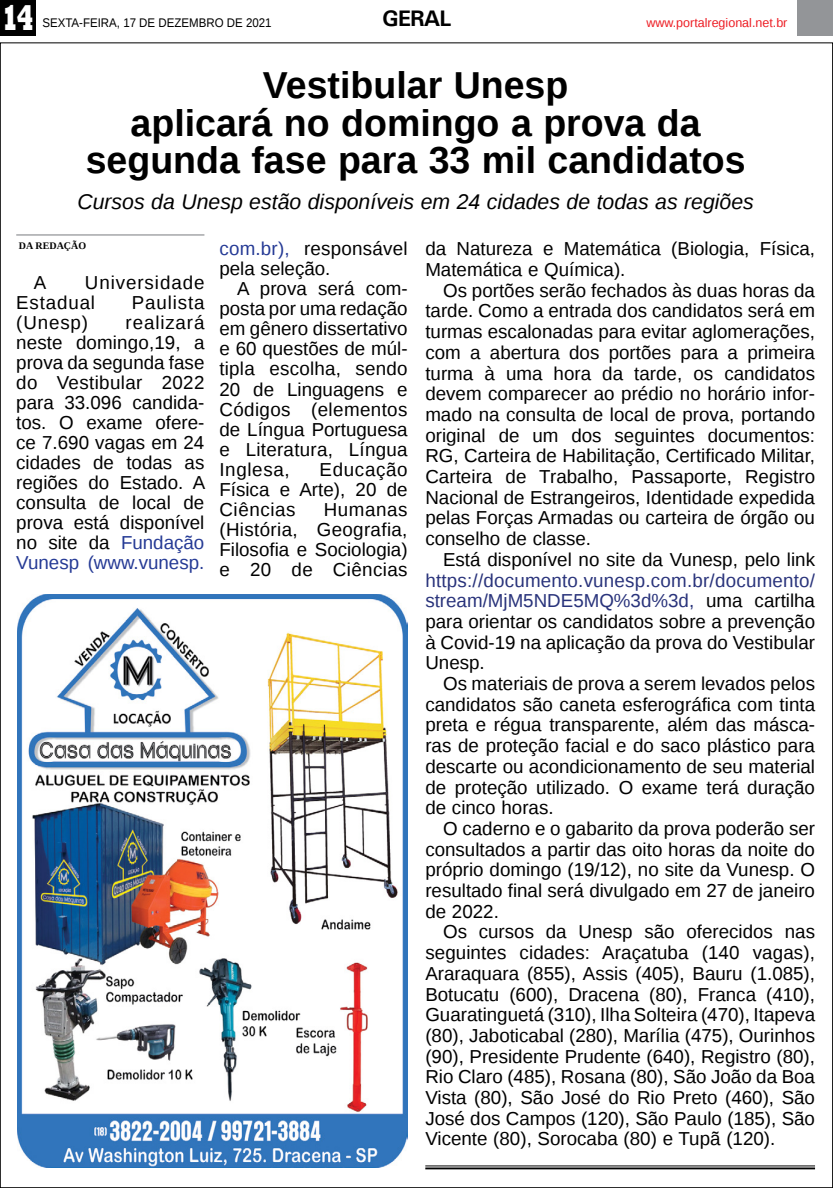
<style>
.page{position:relative;width:833px;height:1188px;background:#fff}
.page>*{position:absolute;margin:0;border:0;box-sizing:border-box;transform-origin:0 0}
.TÍTULO{font:700 37.5px "Liberation Sans";color:#000}
.t1{font:800 36.12px "Rockwell";color:#fff;scale:.7 1}
.TITULO_PG{font:700 22.5px "Univers";letter-spacing:-.04em;color:#000}
.LINHA_FINA{font:italic 21.25px "Liberation Sans";color:#000}
.MATÉRIA{font:18.75px/20.6px "Liberation Sans";color:#000;text-align:justify}
.MATÉRIA-2{font:18.75px/20px "Liberation Sans";letter-spacing:.05em;color:#000}
.MATÉRIA-3{font:18.75px "Liberation Sans";letter-spacing:.045em;color:#000}
.DATA_PG{font:12.5px "Liberation Sans";color:#000;scale:.92 1}
.DATA_PG-2{font:12.5px "Liberation Sans";color:#ed1d24}
.CRÉDITO_NOME{font:700 10px "Liberation Serif";color:#000}
.s1{color:#253a95}
.s2{color:#29337b}
</style>
<div class="page">
<div style="left:0;top:0;width:35px;height:35px;background:#000"></div>
<div style="left:797px;top:0;width:36px;height:35px;background:#939598"></div>
<img style="left:18px;top:594px;width:389px;height:573px">
<hr style="left:425px;top:1165px;width:390px;height:1px;background:#000101">
<hr style="left:425px;top:1167px;width:390px;height:1px;background:#000101">
<hr style="left:16px;top:234px;width:188px;height:1px;background:#939598">
<p class="t1" style="left:2px;top:-3px;width:48px">14</p>
<p class="DATA_PG" style="left:42px;top:15px;width:251px">SEXTA-FEIRA, 17 DE DEZEMBRO DE 2021</p>
<p class="TITULO_PG" style="left:382px;top:5px;width:71px">GERAL</p>
<p class="DATA_PG-2" style="left:646px;top:15px;width:143px">www.portalregional.net.br</p>
<p class="TÍTULO" style="left:263px;top:60px;width:307px">Vestibular Unesp</p>
<p class="TÍTULO" style="left:131px;top:97px;width:571px">aplicará no domingo a prova da</p>
<p class="TÍTULO" style="left:86px;top:135px;width:661px">segunda fase para 33 mil candidatos</p>
<p class="LINHA_FINA" style="left:77px;top:187px;width:678px">Cursos da Unesp estão disponíveis em 24 cidades de todas as regiões</p>
<p class="CRÉDITO_NOME" style="left:19px;top:238px;width:69px">DA REDAÇÃO</p>
<p class="MATÉRIA" style="left:34px;top:272px;width:14px">A</p>
<p class="MATÉRIA" style="left:219px;top:239px;width:190px;line-height:20px"><span class="s1">com.br),</span> responsável pela seleção.</p>
<p class="MATÉRIA" style="left:219px;top:279px;width:190px;line-height:20px;text-indent:18px">A prova será com&shy;posta por uma redação em gênero dissertativo e 60 questões de múl&shy;tipla escolha, sendo 20 de Linguagens e Códigos (elementos de Língua Portuguesa e Literatura, Língua Inglesa,</p>
<p class="MATÉRIA" style="left:425px;top:239px;width:391px">da Natureza e Matemática (Biologia, Física,<br>Matemática e Química).</p>
<p class="MATÉRIA" style="left:425px;top:281px;width:391px;text-indent:18px">Os portões serão fechados às duas horas da tarde. Como a entrada dos candidatos será em turmas escalonadas para evitar aglomerações, com a abertura dos portões para a primeira turma à uma hora da tarde, os candidatos devem comparecer ao prédio no horário infor&shy;mado na consulta de local de prova, portando original de um dos seguintes documentos:<br>RG, Carteira de Habilitação, Certificado Militar, Carteira de Trabalho, Passaporte, Registro Nacional de Estrangeiros, Identidade expedida pelas Forças Armadas ou carteira de órgão ou conselho de classe.</p>
<p class="MATÉRIA" style="left:425px;top:549px;width:391px;text-indent:18px">Está disponível no site da Vunesp, pelo link <span class="s2">https://documento.vunesp.com.br/documento/ stream/MjM5NDE5MQ%3d%3d,</span> uma cartilha para orientar os candidatos sobre a prevenção à Covid-19 na aplicação da prova do Vestibular Unesp.</p>
<p class="MATÉRIA" style="left:425px;top:673px;width:391px;text-indent:18px">Os materiais de prova a serem levados pelos candidatos são caneta esferográfica com tinta preta e régua transparente, além das másca&shy;ras de proteção facial e do saco plástico para descarte ou acondicionamento de seu material de proteção utilizado. O exame terá duração de cinco horas.</p>
<p class="MATÉRIA" style="left:425px;top:818px;width:391px;text-indent:18px">O caderno e o gabarito da prova poderão ser consultados a partir das oito horas da noite do próprio domingo (19/12), no site da Vunesp. O resultado final será divulgado em 27 de janeiro de 2022.</p>
<p class="MATÉRIA" style="left:425px;top:922px;width:391px;text-indent:18px">Os cursos da Unesp são oferecidos nas seguintes cidades: Araçatuba (140 vagas), Araraquara (855), Assis (405), Bauru (1.085), Botucatu (600), Dracena (80), Franca (410), Guaratinguetá (310), Ilha Solteira (470), Itapeva (80), Jaboticabal (280), Marília (475), Ourinhos (90), Presidente Prudente (640), Registro (80), Rio Claro (485), Rosana (80), São João da Boa Vista (80), São José do Rio Preto (460), São José dos Campos (120), São Paulo (185), São Vicente (80), Sorocaba (80) e Tupã (120).</p>
<p class="MATÉRIA-2" style="left:16px;top:273px;width:190px;text-indent:69px">Universidade<br>Estadual</p>
<p class="MATÉRIA-3" style="left:132px;top:291px;width:74px">Paulista</p>
<p class="MATÉRIA" style="left:16px;top:313px;width:191px;line-height:20px;text-indent:109px">realizará neste domingo,19, a prova da segunda fase do Vestibular 2022 para 33.096 candida&shy;tos. O exame ofere&shy;ce 7.690 vagas em 24 cidades de todas as regiões do Estado. A consulta de local de prova está disponível no site da <span class="s1">Fundação Vunesp (www.vunesp.</span></p>
<p class="MATÉRIA" style="left:16px;top:312px;width:73px">(Unesp)</p>
<p class="MATÉRIA" style="left:219px;top:459px;width:190px;line-height:20px;text-indent:100px">Educação Física e Arte), 20 de Ciências</p>
<p class="MATÉRIA" style="left:219px;top:499px;width:190px;line-height:20px;text-indent:104px">Humanas (História, Geografia, Filosofia e Sociologia) e 20 de Ciências</p>
</div>
